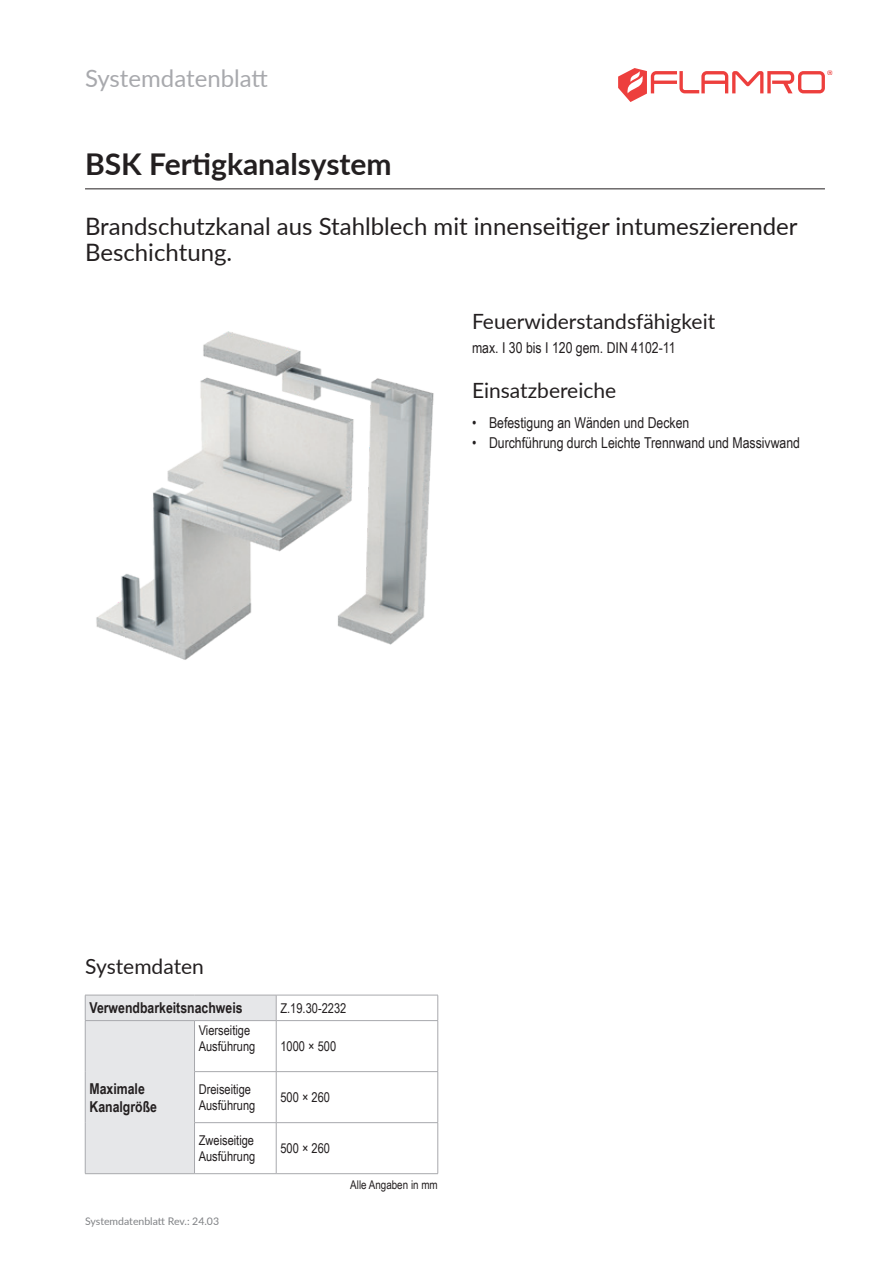
<style>
.page{position:relative;width:893px;height:1263px;background:#fff}
.page>*{position:absolute;margin:0;border:0;box-sizing:border-box;transform-origin:0 0}
.t1{font:700 30px "Lato";color:#231f20}
.t2{font:24px/25.5px "Lato";color:#231f20}
.t3{font:24px "Lato";color:#a8a9ad}
.t4{font:21px "Lato";color:#231f20}
.t5{font:15px "Arial Narrow";color:#231f20}
.t6{font:700 15px/18px "Arial Narrow";color:#231f20}
.t7{font:13.5px/16.2px "Arial Narrow";color:#231f20}
.t8{font:12px "Arial Narrow";color:#231f20}
.t9{font:10.5px "Lato";color:#808285}
</style>
<div class="page">
<svg style="left:618px;top:68px;width:214px;height:34px"></svg>
<hr style="left:85px;top:188px;width:740px;height:1px;background:#231f20">
<svg style="left:85px;top:995px;width:354px;height:179px"></svg>
<hr style="left:276px;top:1020px;width:162px;height:1px;background:#a8a9ad">
<img style="left:96px;top:331px;width:338px;height:329px">
<h2 class="t3" style="left:85px;top:61px;width:184px">Systemdatenblatt</h2>
<h1 class="t1" style="left:85px;top:142px;width:308px">BSK Fertigkanalsystem</h1>
<h2 class="t2" style="left:85px;top:213px;width:714px">Brandschutzkanal aus Stahlblech mit innenseitiger intumeszierender<br>Beschichtung.</h2>
<h3 class="t4" style="left:472px;top:307px;width:245px">Feuerwiderstandsfähigkeit</h3>
<p class="t5" style="left:472px;top:337px;width:205px">max. I 30 bis I 120 gem. DIN 4102-11</p>
<h3 class="t4" style="left:472px;top:376px;width:146px">Einsatzbereiche</h3>
<p class="t5" style="left:472px;top:412px;width:219px">• Befestigung an Wänden und Decken</p>
<p class="t5" style="left:472px;top:431px;width:330px">• Durchführung durch Leichte Trennwand und Massivwand</p>
<h3 class="t4" style="left:85px;top:951px;width:120px">Systemdaten</h3>
<p class="t6" style="left:89px;top:998px;width:155px">Verwendbarkeitsnachweis</p>
<p class="t7" style="left:280px;top:999px;width:67px">Z.19.30-2232</p>
<p class="t6" style="left:89px;top:1078px;width:69px">Maximale<br>Kanalgröße</p>
<p class="t7" style="left:199px;top:1021px;width:58px">Vierseitige<br>Ausführung</p>
<p class="t7" style="left:280px;top:1038px;width:57px">1000 × 500</p>
<p class="t7" style="left:199px;top:1080px;width:58px">Dreiseitige<br>Ausführung</p>
<p class="t7" style="left:280px;top:1089px;width:51px">500 × 260</p>
<p class="t7" style="left:199px;top:1132px;width:58px">Zweiseitige<br>Ausführung</p>
<p class="t7" style="left:280px;top:1140px;width:51px">500 × 260</p>
<p class="t9" style="left:85px;top:1213px;width:136px">Systemdatenblatt Rev.: 24.03</p>
<p class="t8" style="left:350px;top:1176px;width:89px">Alle Angaben in mm</p>
</div>
